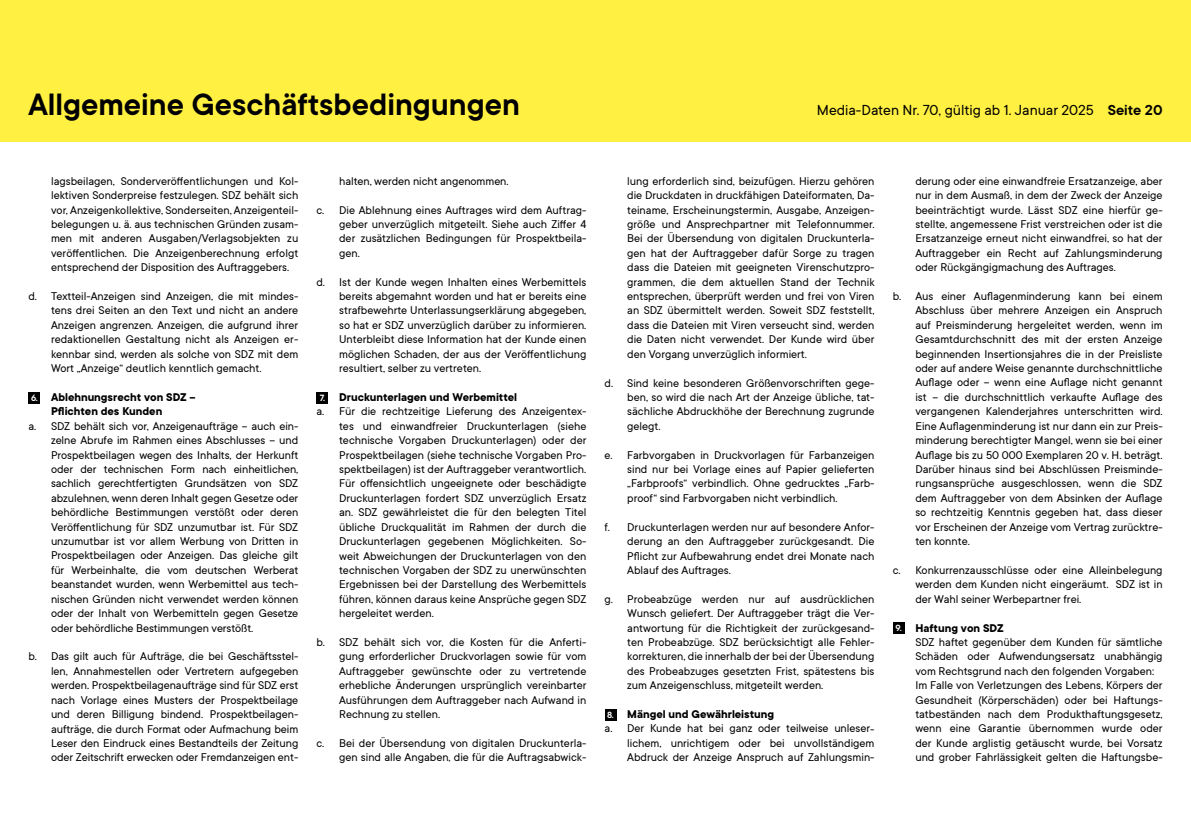
<style>
.page{position:relative;width:1191px;height:840px;background:#fff}
.page>*{position:absolute;margin:0;border:0;box-sizing:border-box;transform-origin:0 0}
.t1{font:600 34px "TT Commons";color:#000}
.t2{font:16px "TT Commons";color:#000}
.t3{font:12.4px/14.4px "TT Commons";color:#000;text-align:justify}
.t4{font:700 12.4px/14.4px "TT Commons";color:#000}
.s1{font-weight:600}
.s2{font-weight:600;font-size:10px;color:#fff}
.s3{font-weight:700}
</style>
<div class="page">
<div style="left:0;top:0;width:1191px;height:142px;background:#fff042"></div>
<div style="left:28px;top:391px;width:12px;height:12px;background:#000"></div>
<div style="left:316px;top:391px;width:12px;height:12px;background:#000"></div>
<div style="left:604px;top:708px;width:12px;height:12px;background:#000"></div>
<div style="left:892px;top:622px;width:12px;height:11px;background:#000"></div>
<h1 class="t1" style="left:28px;top:83px;width:493px">Allgemeine Geschäftsbedingungen</h1>
<p class="t2" style="left:817px;top:100px;width:347px">Media-Daten Nr. 70, gültig ab 1. Januar 2025 <span class="s1">Seite 20</span></p>
<p class="t3" style="left:51px;top:173px;width:249px">lagsbeilagen, Sonderveröffentlichungen und Kol&shy;lektiven Sonderpreise festzulegen. SDZ behält sich vor, Anzeigenkollektive, Sonderseiten, Anzeigenteil&shy;belegungen u. ä. aus technischen Gründen zusam&shy;men mit anderen Ausgaben/Verlagsobjekten zu veröffentlichen. Die Anzeigenberechnung erfolgt entsprechend der Disposition des Auftraggebers.</p>
<p class="t3" style="left:51px;top:288px;width:249px;text-indent:-23px">d. Textteil-Anzeigen sind Anzeigen, die mit mindes&shy;tens drei Seiten an den Text und nicht an andere Anzeigen angrenzen. Anzeigen, die aufgrund ihrer redaktionellen Gestaltung nicht als Anzeigen er&shy;kennbar sind, werden als solche von SDZ mit dem Wort „Anzeige“ deutlich kenntlich gemacht.</p>
<p class="t4" style="left:51px;top:389px;width:146px;text-indent:-20px"><span class="s2">6.</span> Ablehnungsrecht von SDZ –<br>Pflichten des Kunden</p>
<p class="t3" style="left:51px;top:418px;width:249px;text-indent:-23px">a. SDZ behält sich vor, Anzeigenaufträge – auch ein&shy;zelne Abrufe im Rahmen eines Abschlusses – und Prospektbeilagen wegen des Inhalts, der Herkunft oder der technischen Form nach einheitlichen, sachlich gerechtfertigten Grundsätzen von SDZ abzulehnen, wenn deren Inhalt gegen Gesetze oder behördliche Bestimmungen verstößt oder deren Veröffentlichung für SDZ unzumutbar ist. Für SDZ unzumutbar ist vor allem Werbung von Dritten in Prospektbeilagen oder Anzeigen. Das gleiche gilt für Werbeinhalte, die vom deutschen Werberat beanstandet wurden, wenn Werbemittel aus tech&shy;nischen Gründen nicht verwendet werden können oder der Inhalt von Werbemitteln gegen Gesetze oder behördliche Bestimmungen verstößt.</p>
<p class="t3" style="left:51px;top:648px;width:249px;text-indent:-23px">b. Das gilt auch für Aufträge, die bei Geschäftsstel&shy;len, Annahmestellen oder Vertretern aufgegeben werden. Prospektbeilagenaufträge sind für SDZ erst nach Vorlage eines Musters der Prospektbeilage und deren Billigung bindend. Prospektbeilagen&shy;aufträge, die durch Format oder Aufmachung beim Leser den Eindruck eines Bestandteils der Zeitung oder Zeitschrift erwecken oder Fremdanzeigen ent-</p>
<p class="t3" style="left:339px;top:173px;width:171px">halten, werden nicht angenommen.</p>
<p class="t3" style="left:339px;top:202px;width:249px;text-indent:-23px">c. Die Ablehnung eines Auftrages wird dem Auftrag&shy;geber unverzüglich mitgeteilt. Siehe auch Ziffer 4 der zusätzlichen Bedingungen für Prospektbeila&shy;gen.</p>
<p class="t3" style="left:339px;top:274px;width:249px;text-indent:-23px">d. Ist der Kunde wegen Inhalten eines Werbemittels bereits abgemahnt worden und hat er bereits eine strafbewehrte Unterlassungserklärung abgegeben, so hat er SDZ unverzüglich darüber zu informieren.<br>Unterbleibt diese Information hat der Kunde einen möglichen Schaden, der aus der Veröffentlichung resultiert, selber zu vertreten.</p>
<p class="t4" style="left:320px;top:389px;width:199px"><span class="s2">7.</span> Druckunterlagen und Werbemittel</p>
<p class="t3" style="left:316px;top:403px;width:271px">a. Für die rechtzeitige Lieferung des Anzeigentex-</p>
<p class="t3" style="left:339px;top:418px;width:249px">tes und einwandfreier Druckunterlagen (siehe</p>
<p class="t3" style="left:339px;top:432px;width:249px">technische Vorgaben Druckunterlagen) oder der</p>
<p class="t3" style="left:339px;top:447px;width:249px">Prospektbeilagen (siehe technische Vorgaben Pro-</p>
<p class="t3" style="left:339px;top:461px;width:249px">spektbeilagen) ist der Auftraggeber verantwortlich.</p>
<p class="t3" style="left:339px;top:475px;width:249px">Für offensichtlich ungeeignete oder beschädigte</p>
<p class="t3" style="left:339px;top:490px;width:249px">Druckunterlagen fordert SDZ unverzüglich Ersatz</p>
<p class="t3" style="left:339px;top:504px;width:249px">an. SDZ gewährleistet die für den belegten Titel</p>
<p class="t3" style="left:339px;top:519px;width:249px">übliche Druckqualität im Rahmen der durch die</p>
<p class="t3" style="left:339px;top:533px;width:249px">Druckunterlagen gegebenen Möglichkeiten. So-</p>
<p class="t3" style="left:339px;top:547px;width:249px">weit Abweichungen der Druckunterlagen von den</p>
<p class="t3" style="left:339px;top:562px;width:249px">technischen Vorgaben der SDZ zu unerwünschten</p>
<p class="t3" style="left:339px;top:576px;width:249px">Ergebnissen bei der Darstellung des Werbemittels</p>
<p class="t3" style="left:339px;top:591px;width:249px">führen, können daraus keine Ansprüche gegen SDZ</p>
<p class="t3" style="left:339px;top:605px;width:96px">hergeleitet werden.</p>
<p class="t3" style="left:339px;top:634px;width:249px;text-indent:-23px">b. SDZ behält sich vor, die Kosten für die Anferti&shy;gung erforderlicher Druckvorlagen sowie für vom Auftraggeber gewünschte oder zu vertretende erhebliche Änderungen ursprünglich vereinbarter Ausführungen dem Auftraggeber nach Aufwand in Rechnung zu stellen.</p>
<p class="t3" style="left:316px;top:735px;width:271px;text-align:right">c. Bei der Übersendung von digitalen Druckunterla&shy;gen sind alle Angaben, die für die Auftragsabwick-</p>
<p class="t3" style="left:627px;top:173px;width:249px">lung erforderlich sind, beizufügen. Hierzu gehören die Druckdaten in druckfähigen Dateiformaten, Da&shy;teiname, Erscheinungstermin, Ausgabe, Anzeigen&shy;größe und Ansprechpartner mit Telefonnummer.<br>Bei der Übersendung von digitalen Druckunterla&shy;gen hat der Auftraggeber dafür Sorge zu tragen dass die Dateien mit geeigneten Virenschutzpro&shy;grammen, die dem aktuellen Stand der Technik entsprechen, überprüft werden und frei von Viren an SDZ übermittelt werden. Soweit SDZ feststellt, dass die Dateien mit Viren verseucht sind, werden die Daten nicht verwendet. Der Kunde wird über den Vorgang unverzüglich informiert.</p>
<p class="t3" style="left:627px;top:375px;width:249px;text-indent:-23px">d. Sind keine besonderen Größenvorschriften gege&shy;ben, so wird die nach Art der Anzeige übliche, tat&shy;sächliche Abdruckhöhe der Berechnung zugrunde gelegt.</p>
<p class="t3" style="left:627px;top:447px;width:249px;text-indent:-23px">e. Farbvorgaben in Druckvorlagen für Farbanzeigen sind nur bei Vorlage eines auf Papier gelieferten „Farbproofs“ verbindlich. Ohne gedrucktes „Farb&shy;proof“ sind Farbvorgaben nicht verbindlich.</p>
<p class="t3" style="left:627px;top:519px;width:249px;text-indent:-23px">f. Druckunterlagen werden nur auf besondere Anfor&shy;derung an den Auftraggeber zurückgesandt. Die Pflicht zur Aufbewahrung endet drei Monate nach Ablauf des Auftrages.</p>
<p class="t3" style="left:627px;top:591px;width:249px;text-indent:-23px">g. Probeabzüge werden nur auf ausdrücklichen Wunsch geliefert. Der Auftraggeber trägt die Ver&shy;antwortung für die Richtigkeit der zurückgesand&shy;ten Probeabzüge. SDZ berücksichtigt alle Fehler&shy;korrekturen, die innerhalb der bei der Übersendung des Probeabzuges gesetzten Frist, spätestens bis zum Anzeigenschluss, mitgeteilt werden.</p>
<p class="t4" style="left:607px;top:706px;width:168px"><span class="s2">8.</span> Mängel und Gewährleistung</p>
<p class="t3" style="left:604px;top:720px;width:271px">a. Der Kunde hat bei ganz oder teilweise unleser-</p>
<p class="t3" style="left:627px;top:735px;width:249px">lichem, unrichtigem oder bei unvollständigem</p>
<p class="t3" style="left:627px;top:749px;width:249px">Abdruck der Anzeige Anspruch auf Zahlungsmin-</p>
<p class="t3" style="left:915px;top:173px;width:249px">derung oder eine einwandfreie Ersatzanzeige, aber nur in dem Ausmaß, in dem der Zweck der Anzeige beeinträchtigt wurde. Lässt SDZ eine hierfür ge&shy;stellte, angemessene Frist verstreichen oder ist die Ersatzanzeige erneut nicht einwandfrei, so hat der Auftraggeber ein Recht auf Zahlungsminderung oder Rückgängigmachung des Auftrages.</p>
<p class="t3" style="left:915px;top:288px;width:249px;text-indent:-23px">b. Aus einer Auflagenminderung kann bei einem Abschluss über mehrere Anzeigen ein Anspruch auf Preisminderung hergeleitet werden, wenn im Gesamtdurchschnitt des mit der ersten Anzeige beginnenden Insertionsjahres die in der Preisliste oder auf andere Weise genannte durchschnittliche Auflage oder – wenn eine Auflage nicht genannt ist – die durchschnittlich verkaufte Auflage des vergangenen Kalenderjahres unterschritten wird.<br>Eine Auflagenminderung ist nur dann ein zur Preis&shy;minderung berechtigter Mangel, wenn sie bei einer Auflage bis zu 50 000 Exemplaren 20 v. H. beträgt.<br>Darüber hinaus sind bei Abschlüssen Preisminde&shy;rungsansprüche ausgeschlossen, wenn die SDZ dem Auftraggeber von dem Absinken der Auflage so rechtzeitig Kenntnis gegeben hat, dass dieser vor Erscheinen der Anzeige vom Vertrag zurücktre&shy;ten konnte.</p>
<p class="t3" style="left:915px;top:562px;width:249px;text-indent:-23px">c. Konkurrenzausschlüsse oder eine Alleinbelegung werden dem Kunden nicht eingeräumt. SDZ ist in der Wahl seiner Werbepartner frei.</p>
<p class="t3" style="left:915px;top:619px;width:249px;text-align:left;text-indent:-20px"><span class="s2">9.</span> <span class="s3">Haftung von SDZ<br></span>SDZ haftet gegenüber dem Kunden für sämtliche Schäden oder Aufwendungsersatz unabhängig vom Rechtsgrund nach den folgenden Vorgaben:<br>Im Falle von Verletzungen des Lebens, Körpers der Gesundheit (Körperschäden) oder bei Haftungs&shy;tatbeständen nach dem Produkthaftungsgesetz, wenn eine Garantie übernommen wurde oder der Kunde arglistig getäuscht wurde, bei Vorsatz und grober Fahrlässigkeit gelten die Haftungsbe-</p>
</div>
